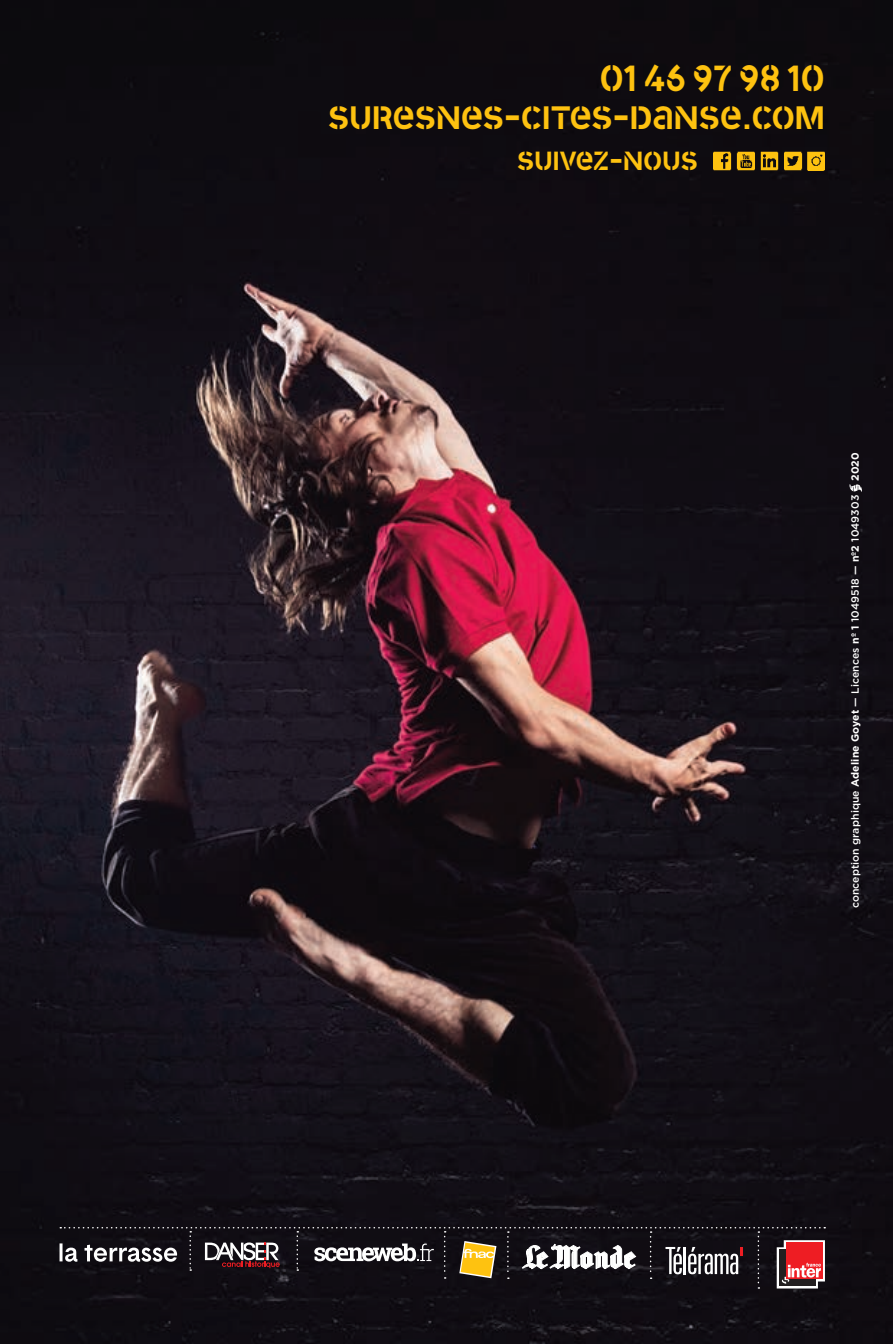
<style>
.page{position:relative;width:893px;height:1344px;background:#fff}
.page>*{position:absolute;margin:0;border:0;box-sizing:border-box;transform-origin:0 0}
.t1{font:39px "Designal Stencil";letter-spacing:.005em;color:#fec210}
.t2{font:31.5px "Designal Stencil";letter-spacing:.005em;color:#fec210}
.t3{font:500 10.5px "Gotham HTF";letter-spacing:.01em;color:#fff}
.t4{font:700 10.5px "Gotham HTF";color:#fff}
.s1{font-weight:700}
</style>
<div class="page">
<img style="left:0;top:0;width:893px;height:1343px">
<img style="left:714px;top:152px;width:111px;height:18px">
<svg style="left:60px;top:1227px;width:765px;height:61px;background:#392f32"></svg>
<svg style="left:849px;top:484px;width:13px;height:7px"></svg>
<p class="t1" style="left:600px;top:58px;width:227px">01 46 97 98 10</p>
<p class="t1" style="left:328px;top:96px;width:498px">SURESNES-CITES-DANSE.COM</p>
<p class="t2" style="left:517px;top:144px;width:182px">SUIVEZ-NOUS</p>
<p class="t4" style="left:849px;top:481px;width:30px;rotate:-90deg">2020</p>
<p class="t3" style="left:849px;top:908px;width:415px;rotate:-90deg">conception graphique <span class="s1">Adeline Goyet</span> — Licences <span class="s1">nº 1</span> 1049518 — <span class="s1">nº2</span> 1049303</p>
</div>
